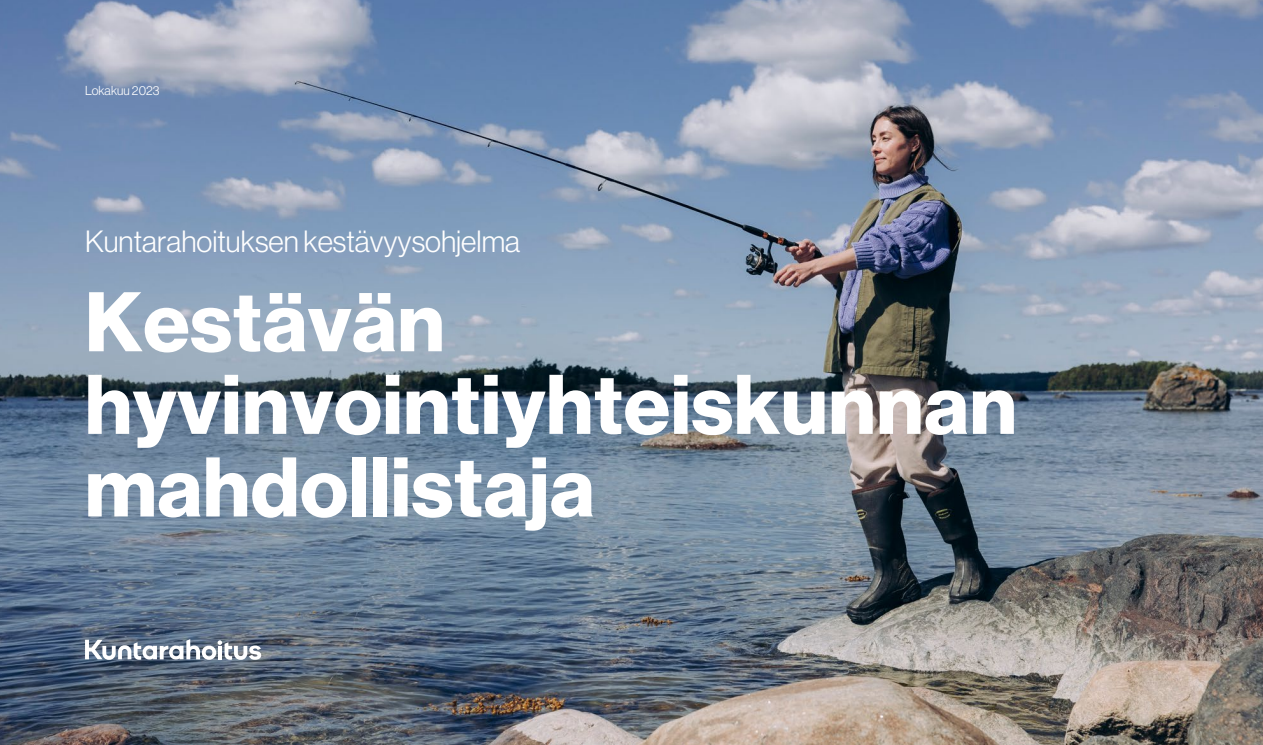
<style>
.page{position:relative;width:1263px;height:745px;background:#fff}
.page>*{position:absolute;margin:0;border:0;box-sizing:border-box;transform-origin:0 0}
.t1{font:82.5px/82.5px "N Haas Grotesk DS Pro 75 Bd";letter-spacing:.01em;color:#fff}
.t2{font:30px "N Haas Grotesk DS Pro 45 Lt";color:#fff}
.t3{font:12.75px "N Haas Grotesk DS Pro 45 Lt";color:#fff}
</style>
<div class="page">
<img style="left:0;top:0;width:1263px;height:744px">
<svg style="left:85px;top:638px;width:176px;height:21px"></svg>
<p class="t3" style="left:85px;top:83px;width:76px">Lokakuu 2023</p>
<p class="t2" style="left:85px;top:224px;width:437px">Kuntarahoituksen kestävyysohjelma</p>
<p class="t1" style="left:85px;top:282px;width:933px">Kestävän hyvinvointiyhteiskunnan mahdollistaja</p>
</div>
